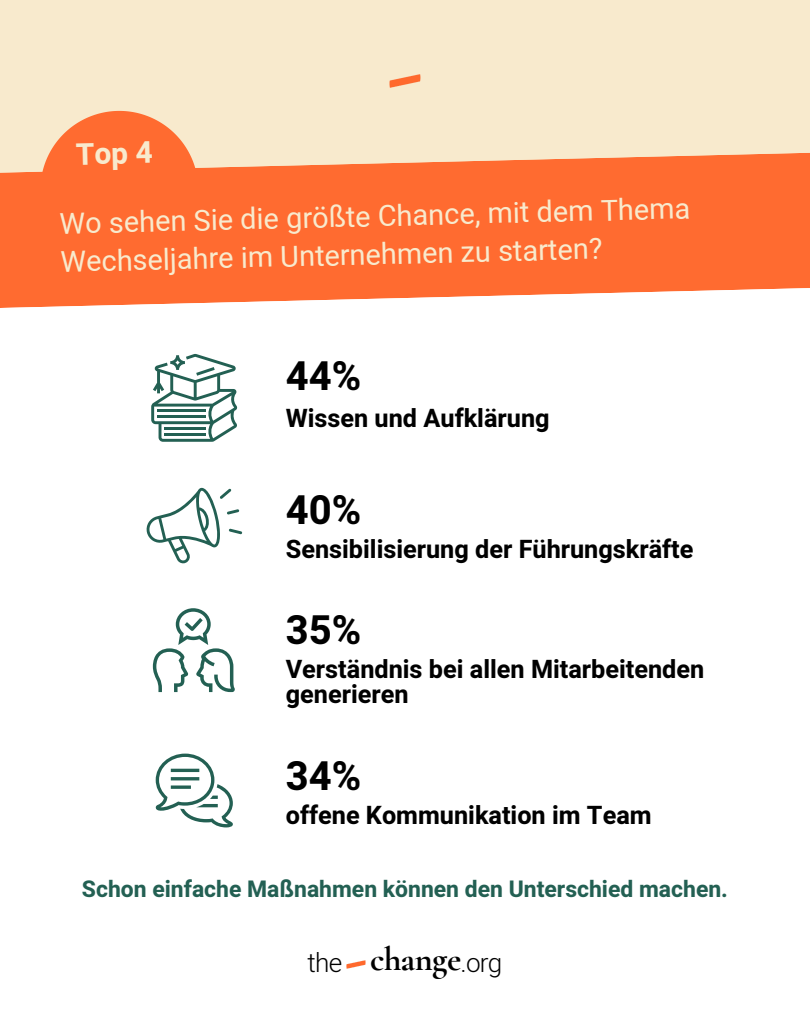
<style>
.page{position:relative;width:810px;height:1013px;background:#fff}
.page>*{position:absolute;margin:0;border:0;box-sizing:border-box;transform-origin:0 0}
.t1{font:700 39.9px "Heebo";color:#000}
.t2{font:700 34.1px "Cormorant Garamond";letter-spacing:-.015em;color:#000}
.t3{font:700 29.9px "Heebo";color:#f8eacd}
.t4{font:28.9px/38.5px "Heebo";color:#f8eacd}
.t5{font:300 26.1px "Heebo";letter-spacing:-.03em;color:#000}
.t6{font:700 25.2px/25.1px "Heebo";color:#000}
.t7{font:700 22.9px "Heebo";color:#236053}
</style>
<div class="page">
<div style="left:0;top:0;width:810px;height:1012px;background:#f8eacd"></div>
<img style="left:389px;top:74px;width:32px;height:14px">
<div style="left:0;top:308px;width:810px;height:704px;background:#fff"></div>
<div style="left:309px;top:932px;width:93px;height:66px;background:#fff"></div>
<svg style="left:0;top:153px;width:810px;height:155px;background:#fe7c47"></svg>
<svg style="left:40px;top:111px;width:158px;height:158px;background:#fe7840"></svg>
<svg style="left:151px;top:354px;width:86px;height:87px;background:#b3c8c3"></svg>
<svg style="left:153px;top:608px;width:82px;height:84px;background:#d3dfdc"></svg>
<svg style="left:156px;top:753px;width:77px;height:74px;background:#ccdad7"></svg>
<svg style="left:146px;top:488px;width:96px;height:75px;background:#dbe5e3"></svg>
<h1 class="t3" style="left:76px;top:133px;width:78px;rotate:-1deg">Top 4</h1>
<p class="t4" style="left:59px;top:203px;width:632px;rotate:-1deg">Wo sehen Sie die größte Chance, mit dem Thema<br>Wechseljahre im Unternehmen zu starten?</p>
<h1 class="t1" style="left:286px;top:348px;width:77px">44%</h1>
<h1 class="t6" style="left:286px;top:406px;width:265px">Wissen und Aufklärung</h1>
<h5 class="t1" style="left:286px;top:482px;width:77px">40%</h5>
<h5 class="t6" style="left:286px;top:537px;width:409px">Sensibilisierung der Führungskräfte</h5>
<p class="t1" style="left:286px;top:602px;width:77px">35%</p>
<p class="t6" style="left:286px;top:658px;width:420px">Verständnis bei allen Mitarbeitenden generieren</p>
<p class="t1" style="left:286px;top:748px;width:77px">34%</p>
<h5 class="t6" style="left:286px;top:803px;width:367px">offene Kommunikation im Team</h5>
<h4 class="t7" style="left:82px;top:872px;width:648px">Schon einfache Maßnahmen können den Unterschied machen.</h4>
<p class="t5" style="left:308px;top:944px;width:36px">the</p>
<p class="t2" style="left:370px;top:938px;width:93px">change</p>
<h3 class="t5" style="left:461px;top:944px;width:43px">.org</h3>
</div>
